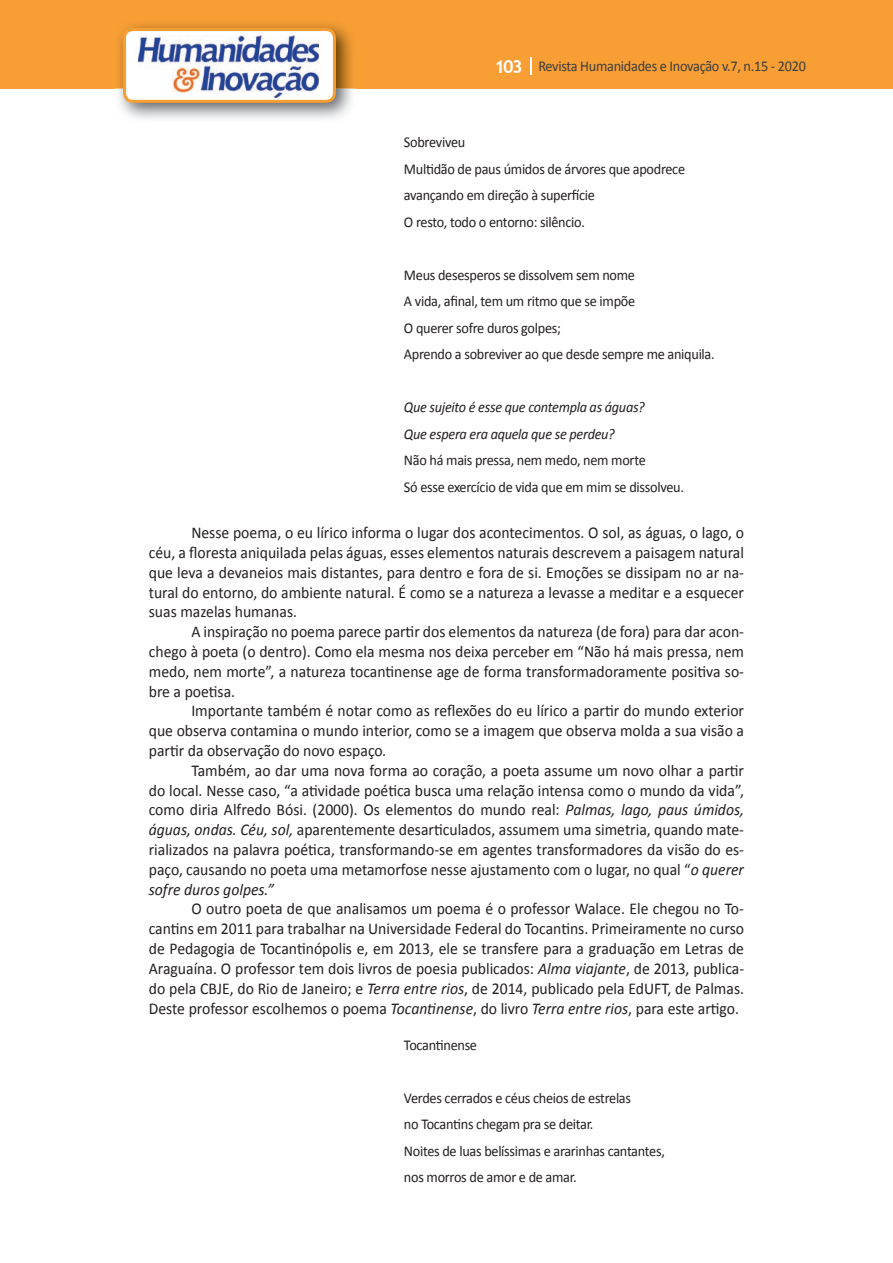
<style>
.page{position:relative;width:893px;height:1263px;background:#fff}
.page>*{position:absolute;margin:0;border:0;box-sizing:border-box;transform-origin:0 0}
.t1{font:16.5px/19.8px "Calibri";color:#231f20;text-align:justify;scale:.95 1}
.t2{font:15px/26.5px "Calibri";letter-spacing:-.02em;color:#231f20;scale:.95 1}
.t3{font:italic 15px/26.5px "Calibri";letter-spacing:-.02em;color:#231f20;scale:.95 1}
.t4{font:15px "Calibri";letter-spacing:-.02em;color:#3e3e3f;scale:.95 1}
.s1{font-family:"Trebuchet MS";font-weight:700;font-size:18px;color:#fff}
.s2{font-style:italic}
</style>
<div class="page">
<div style="left:0;top:0;width:893px;height:88px;background:#f79e34"></div>
<svg style="left:530px;top:57px;width:2px;height:18px"></svg>
<img style="left:115px;top:24px;width:241px;height:95px">
<svg style="left:123px;top:28px;width:213px;height:75px"></svg>
<p class="t4" style="left:495px;top:57px;width:329px"><span class="s1">103</span> Revista Humanidades e Inovação v.7, n.15 - 2020</p>
<p class="t2" style="left:404px;top:129px;width:297px">Sobreviveu<br>Multidão de paus úmidos de árvores que apodrece avançando em direção à superfície<br>O resto, todo o entorno: silêncio.</p>
<p class="t2" style="left:404px;top:262px;width:329px">Meus desesperos se dissolvem sem nome<br>A vida, afinal, tem um ritmo que se impõe<br>O querer sofre duros golpes;<br>Aprendo a sobreviver ao que desde sempre me aniquila.</p>
<p class="t3" style="left:404px;top:394px;width:255px">Que sujeito é esse que contempla as águas?<br>Que espera era aquela que se perdeu?</p>
<p class="t2" style="left:404px;top:447px;width:296px">Não há mais pressa, nem medo, nem morte<br>Só esse exercício de vida que em mim se dissolveu.</p>
<p class="t1" style="left:149px;top:523px;width:628px;text-indent:43px">Nesse poema, o eu lírico informa o lugar dos acontecimentos. O sol, as águas, o lago, o céu, a floresta aniquilada pelas águas, esses elementos naturais descrevem a paisagem natural que leva a devaneios mais distantes, para dentro e fora de si. Emoções se dissipam no ar na&shy;tural do entorno, do ambiente natural. É como se a natureza a levasse a meditar e a esquecer suas mazelas humanas.</p>
<p class="t1" style="left:149px;top:622px;width:628px;text-indent:43px">A inspiração no poema parece partir dos elementos da natureza (de fora) para dar acon&shy;chego à poeta (o dentro). Como ela mesma nos deixa perceber em “Não há mais pressa, nem medo, nem morte”, a natureza tocantinense age de forma transformadoramente positiva so&shy;bre a poetisa.</p>
<p class="t1" style="left:149px;top:701px;width:628px;text-indent:43px">Importante também é notar como as reflexões do eu lírico a partir do mundo exterior que observa contamina o mundo interior, como se a imagem que observa molda a sua visão a partir da observação do novo espaço<span class="s2">.</span></p>
<p class="t1" style="left:149px;top:760px;width:628px;text-indent:43px">Também, ao dar uma nova forma ao coração, a poeta assume um novo olhar a partir do local. Nesse caso, “a atividade poética busca uma relação intensa como o mundo da vida”, como diria Alfredo Bósi. (2000). Os elementos do mundo real: <span class="s2">Palmas, lago, paus úmidos, águas, ondas. Céu, sol,</span> aparentemente desarticulados, assumem uma simetria, quando mate&shy;rializados na palavra poética, transformando-se em agentes transformadores da visão do es&shy;paço, causando no poeta uma metamorfose nesse ajustamento com o lugar, no qual “<span class="s2">o querer sofre duros golpes.”</span></p>
<p class="t1" style="left:149px;top:899px;width:628px;text-indent:43px">O outro poeta de que analisamos um poema é o professor Walace. Ele chegou no To&shy;cantins em 2011 para trabalhar na Universidade Federal do Tocantins. Primeiramente no curso de Pedagogia de Tocantinópolis e, em 2013, ele se transfere para a graduação em Letras de Araguaína. O professor tem dois livros de poesia publicados: <span class="s2">Alma viajante</span>, de 2013, publica&shy;do pela CBJE, do Rio de Janeiro; e <span class="s2">Terra entre rios</span>, de 2014, publicado pela EdUFT, de Palmas.<br>Deste professor escolhemos o poema <span class="s2">Tocantinense</span>, do livro <span class="s2">Terra entre rios</span>, para este artigo.</p>
<p class="t2" style="left:404px;top:1031px;width:78px">Tocantinense</p>
<p class="t2" style="left:404px;top:1084px;width:276px">Verdes cerrados e céus cheios de estrelas<br>no Tocantins chegam pra se deitar.<br>Noites de luas belíssimas e ararinhas cantantes, nos morros de amor e de amar.</p>
</div>
